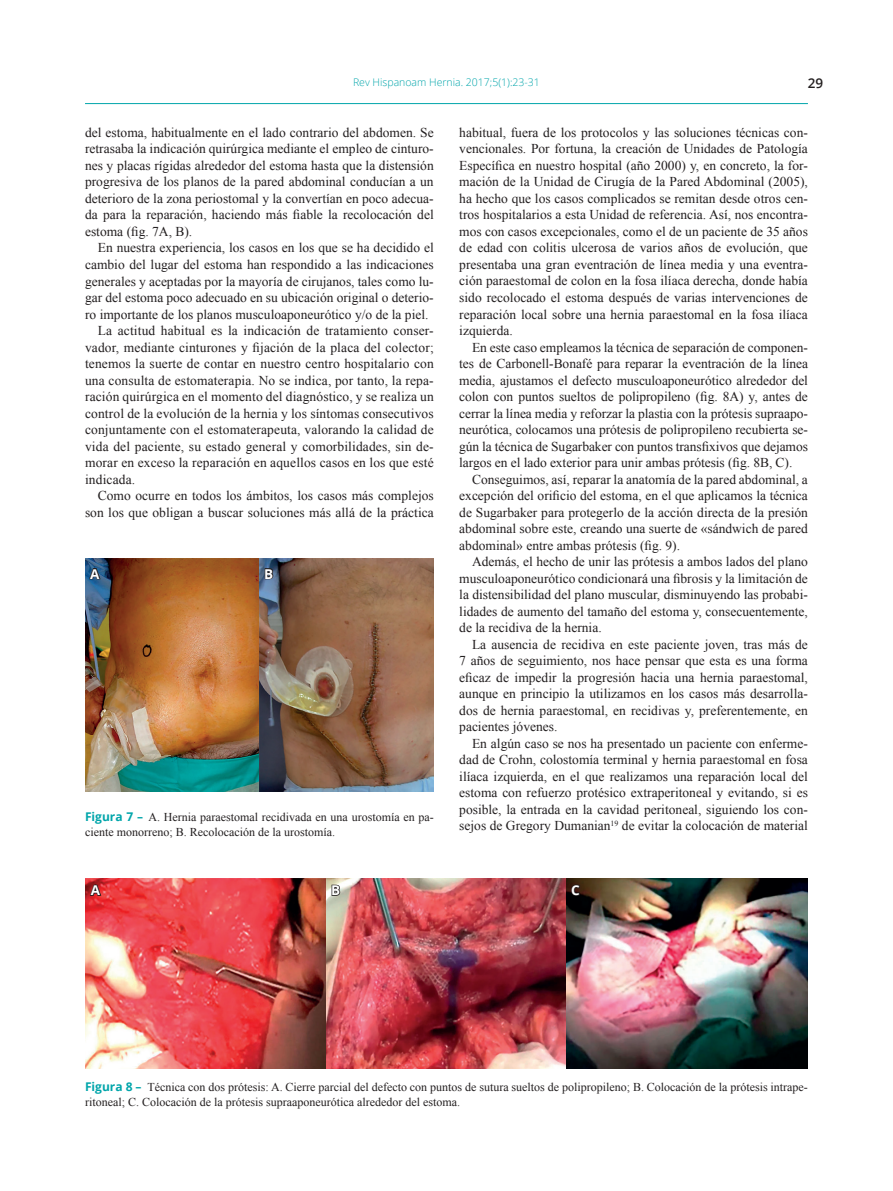
<style>
.page{position:relative;width:893px;height:1191px;background:#fff}
.page>*{position:absolute;margin:0;border:0;box-sizing:border-box;transform-origin:0 0}
.t1{font:13.5px/16.5px "Times New Roman";color:#231f20;text-align:justify}
.t2{font:700 13.5px "Open Sans";color:#fff}
.t3{font:600 13.5px "Open Sans";color:#231f20}
.t4{font:12px/15px "Times New Roman";color:#231f20}
.t5{font:300 10.5px "Open Sans";color:#00a5aa}
.s1{font-family:"Open Sans";font-weight:700;color:#00a5aa}
</style>
<div class="page">
<hr style="left:85px;top:103px;width:723px;height:1px;background:#00a5aa">
<img style="left:85px;top:558px;width:349px;height:233px">
<svg style="left:88px;top:558px;width:13px;height:22px"></svg>
<svg style="left:264px;top:567px;width:10px;height:13px"></svg>
<img style="left:85px;top:878px;width:723px;height:191px">
<svg style="left:89px;top:878px;width:13px;height:19px"></svg>
<svg style="left:331px;top:883px;width:10px;height:13px"></svg>
<svg style="left:570px;top:883px;width:11px;height:14px"></svg>
<p class="t5" style="left:353px;top:75px;width:188px">Rev Hispanoam Hernia. 2017;5(1):23-31</p>
<p class="t3" style="left:808px;top:74px;width:17px">29</p>
<p class="t1" style="left:85px;top:124px;width:350px">del estoma, habitualmente en el lado contrario del abdomen. Se retrasaba la indicación quirúrgica mediante el empleo de cinturo&shy;nes y placas rígidas alrededor del estoma hasta que la distensión progresiva de los planos de la pared abdominal conducían a un deterioro de la zona periostomal y la convertían en poco adecua&shy;da para la reparación, haciendo más fiable la recolocación del estoma (fig. 7A, B).</p>
<p class="t1" style="left:98px;top:239px;width:337px">En nuestra experiencia, los casos en los que se ha decidido el</p>
<p class="t1" style="left:85px;top:256px;width:350px">cambio del lugar del estoma han respondido a las indicaciones</p>
<p class="t1" style="left:85px;top:272px;width:350px">generales y aceptadas por la mayoría de cirujanos, tales como lu-</p>
<p class="t1" style="left:85px;top:289px;width:350px">gar del estoma poco adecuado en su ubicación original o deterio-</p>
<p class="t1" style="left:85px;top:305px;width:345px">ro importante de los planos musculoaponeurótico y/o de la piel.</p>
<p class="t1" style="left:98px;top:322px;width:337px">La actitud habitual es la indicación de tratamiento conser-</p>
<p class="t1" style="left:85px;top:338px;width:350px">vador, mediante cinturones y fijación de la placa del colector;</p>
<p class="t1" style="left:85px;top:355px;width:350px">tenemos la suerte de contar en nuestro centro hospitalario con</p>
<p class="t1" style="left:85px;top:371px;width:350px">una consulta de estomaterapia. No se indica, por tanto, la repa-</p>
<p class="t1" style="left:85px;top:388px;width:350px">ración quirúrgica en el momento del diagnóstico, y se realiza un</p>
<p class="t1" style="left:85px;top:404px;width:350px">control de la evolución de la hernia y los síntomas consecutivos</p>
<p class="t1" style="left:85px;top:421px;width:350px">conjuntamente con el estomaterapeuta, valorando la calidad de</p>
<p class="t1" style="left:85px;top:437px;width:350px">vida del paciente, su estado general y comorbilidades, sin de-</p>
<p class="t1" style="left:85px;top:454px;width:350px">morar en exceso la reparación en aquellos casos en los que esté</p>
<p class="t1" style="left:85px;top:470px;width:52px">indicada.</p>
<p class="t1" style="left:98px;top:487px;width:337px">Como ocurre en todos los ámbitos, los casos más complejos</p>
<p class="t1" style="left:85px;top:503px;width:350px">son los que obligan a buscar soluciones más allá de la práctica</p>
<p class="t1" style="left:459px;top:124px;width:350px">habitual, fuera de los protocolos y las soluciones técnicas con&shy;vencionales. Por fortuna, la creación de Unidades de Patología Específica en nuestro hospital (año 2000) y, en concreto, la for&shy;mación de la Unidad de Cirugía de la Pared Abdominal (2005), ha hecho que los casos complicados se remitan desde otros cen&shy;tros hospitalarios a esta Unidad de referencia. Así, nos encontra&shy;mos con casos excepcionales, como el de un paciente de 35 años de edad con colitis ulcerosa de varios años de evolución, que presentaba una gran eventración de línea media y una eventra&shy;ción paraestomal de colon en la fosa ilíaca derecha, donde había sido recolocado el estoma después de varias intervenciones de reparación local sobre una hernia paraestomal en la fosa ilíaca izquierda.</p>
<p class="t1" style="left:459px;top:338px;width:350px;text-indent:13px">En este caso empleamos la técnica de separación de componen&shy;tes de Carbonell-Bonafé para reparar la eventración de la línea media, ajustamos el defecto musculoaponeurótico alrededor del colon con puntos sueltos de polipropileno (fig. 8A) y, antes de cerrar la línea media y reforzar la plastia con la prótesis supraapo&shy;neurótica, colocamos una prótesis de polipropileno recubierta se&shy;gún la técnica de Sugarbaker con puntos transfixivos que dejamos largos en el lado exterior para unir ambas prótesis (fig. 8B, C).</p>
<p class="t1" style="left:459px;top:470px;width:350px;text-indent:13px">Conseguimos, así, reparar la anatomía de la pared abdominal, a excepción del orificio del estoma, en el que aplicamos la técnica de Sugarbaker para protegerlo de la acción directa de la presión abdominal sobre este, creando una suerte de «sándwich de pared abdominal» entre ambas prótesis (fig. 9).</p>
<p class="t1" style="left:459px;top:553px;width:350px;text-indent:13px">Además, el hecho de unir las prótesis a ambos lados del plano musculoaponeurótico condicionará una fibrosis y la limitación de la distensibilidad del plano muscular, disminuyendo las probabi&shy;lidades de aumento del tamaño del estoma y, consecuentemente, de la recidiva de la hernia.</p>
<p class="t1" style="left:459px;top:635px;width:350px;text-indent:13px">La ausencia de recidiva en este paciente joven, tras más de 7 años de seguimiento, nos hace pensar que esta es una forma eficaz de impedir la progresión hacia una hernia paraestomal, aunque en principio la utilizamos en los casos más desarrolla&shy;dos de hernia paraestomal, en recidivas y, preferentemente, en pacientes jóvenes.</p>
<p class="t1" style="left:459px;top:734px;width:350px;text-indent:13px">En algún caso se nos ha presentado un paciente con enferme&shy;dad de Crohn, colostomía terminal y hernia paraestomal en fosa ilíaca izquierda, en el que realizamos una reparación local del estoma con refuerzo protésico extraperitoneal y evitando, si es posible, la entrada en la cavidad peritoneal, siguiendo los con&shy;sejos de Gregory Dumanian<sup>19</sup> de evitar la colocación de material</p>
<p class="t2" style="left:90px;top:564px;width:11px">A</p>
<p class="t2" style="left:264px;top:564px;width:11px">B</p>
<p class="t4" style="left:85px;top:809px;width:350px"><span class="s1">Figura 7 –</span> A. Hernia paraestomal recidivada en una urostomía en pa&shy;ciente monorreno; B. Recolocación de la urostomía.</p>
<p class="t2" style="left:91px;top:880px;width:11px">A</p>
<p class="t2" style="left:331px;top:880px;width:11px">B</p>
<p class="t2" style="left:571px;top:880px;width:10px">C</p>
<p class="t4" style="left:85px;top:1079px;width:724px"><span class="s1">Figura 8 –</span> Técnica con dos prótesis: A. Cierre parcial del defecto con puntos de sutura sueltos de polipropileno; B. Colocación de la prótesis intrape&shy;ritoneal; C. Colocación de la prótesis supraaponeurótica alrededor del estoma.</p>
</div>
